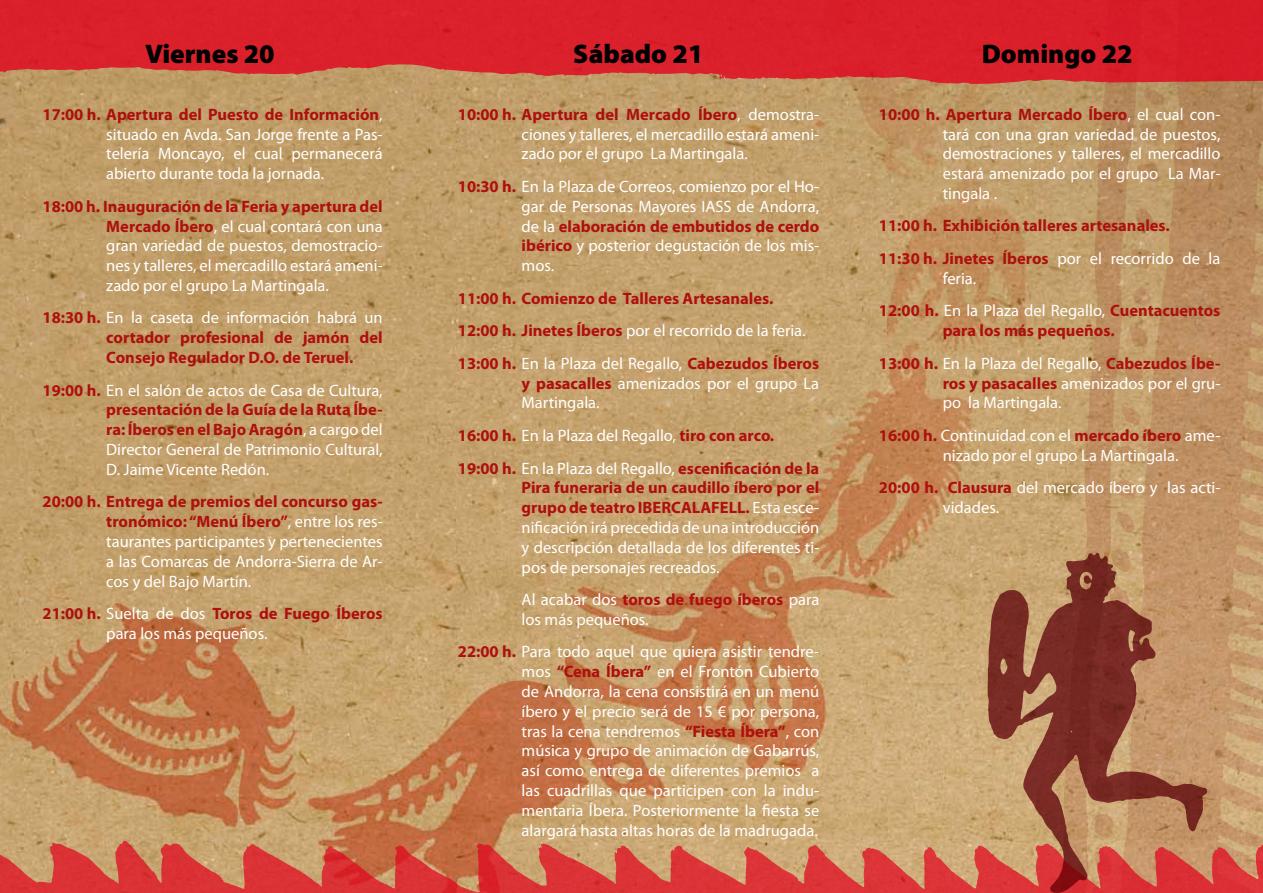
<style>
.page{position:relative;width:1263px;height:893px;background:#fff}
.page>*{position:absolute;margin:0;border:0;box-sizing:border-box;transform-origin:0 0}
.t1{font:900 27px "Myriad Pro";color:#000}
.t2{font:16.5px/19.8px "Myriad Pro";color:#fff;text-align:justify}
.t3{font:700 16.5px/32.5px "Myriad Pro";color:#ad100d}
.s1{font-weight:700;color:#ad100d}
.s2{font-weight:400;color:#fff}
</style>
<div class="page">
<img style="left:0;top:84px;width:1047px;height:757px">
<svg style="left:1151px;top:84px;width:112px;height:612px;fill:#bd8f63"></svg>
<svg style="left:1207px;top:696px;width:56px;height:145px"></svg>
<svg style="left:1047px;top:84px;width:104px;height:468px"></svg>
<svg style="left:0;top:841px;width:1263px;height:52px;fill:#d8363a"></svg>
<svg style="left:0;top:0;width:1263px;height:84px;fill:#da202b"></svg>
<svg style="left:987px;top:552px;width:220px;height:341px"></svg>
<h1 class="t1" style="left:145px;top:38px;width:131px">Viernes 20</h1>
<h1 class="t1" style="left:573px;top:38px;width:132px">Sábado 21</h1>
<h1 class="t1" style="left:982px;top:38px;width:152px">Domingo 22</h1>
<p class="t2" style="left:106px;top:104px;width:278px;text-indent:-64px"><span class="s1">17:00 h. Apertura del Puesto de Información</span>, situado en Avda. San Jorge frente a Pas&shy;telería Moncayo, el cual permanecerá abierto durante toda la jornada.</p>
<p class="t2" style="left:106px;top:196px;width:278px;text-indent:-64px"><span class="s1">18:00 h. Inauguración de la Feria y apertura del Mercado Íbero</span>, el cual contará con una gran variedad de puestos, demostracio&shy;nes y talleres, el mercadillo estará ameni&shy;zado por el grupo La Martingala.</p>
<p class="t3" style="left:106px;top:307px;width:278px;line-height:19.8px;text-align:justify;text-indent:-64px">18:30 h. <span class="s2">En la caseta de información habrá un </span>cortador profesional de jamón del Consejo Regulador D.O. de Teruel.</p>
<p class="t2" style="left:106px;top:380px;width:278px;text-indent:-64px"><span class="s1">19:00 h.</span> En el salón de actos de Casa de Cultura, <span class="s1">presentación de la Guía de la Ruta Íbe&shy;ra: Íberos en el Bajo Aragón</span>, a cargo del Director General de Patrimonio Cultural, D. Jaime Vicente Redón.</p>
<p class="t2" style="left:106px;top:492px;width:278px;text-indent:-64px"><span class="s1">20:00 h. Entrega de premios del concurso gas&shy;tronómico: “Menú Íbero”</span>, entre los res&shy;taurantes participantes y pertenecientes a las Comarcas de Andorra-Sierra de Ar&shy;cos y del Bajo Martín.</p>
<p class="t2" style="left:106px;top:603px;width:278px;text-indent:-64px"><span class="s1">21:00 h.</span> Suelta de dos <span class="s1">Toros de Fuego Íberos </span>para los más pequeños.</p>
<p class="t2" style="left:522px;top:104px;width:299px;text-indent:-64px"><span class="s1">10:00 h. Apertura del Mercado Íbero</span>, demostra&shy;ciones y talleres, el mercadillo estará ameni&shy;zado por el grupo La Martingala.</p>
<p class="t2" style="left:522px;top:176px;width:299px;text-indent:-64px"><span class="s1">10:30 h.</span> En la Plaza de Correos, comienzo por el Ho&shy;gar de Personas Mayores IASS de Andorra, de la <span class="s1">elaboración de embutidos de cerdo ibérico</span> y posterior degustación de los mis&shy;mos.</p>
<p class="t3" style="left:458px;top:281px;width:363px">11:00 h. Comienzo de Talleres Artesanales.<br>12:00 h. Jinetes Íberos <span class="s2">por el recorrido de la feria.<br></span>13:00 h. <span class="s2">En la Plaza del Regallo,</span> Cabezudos Íberos</p>
<p class="t2" style="left:522px;top:373px;width:299px"><span class="s1">y pasacalles</span> amenizados por el grupo La<br>Martingala.</p>
<p class="t3" style="left:458px;top:419px;width:363px">16:00 h. <span class="s2">En la Plaza del Regallo,</span> tiro con arco.<br>19:00 h. <span class="s2">En la Plaza del Regallo,</span> escenificación de la</p>
<p class="t2" style="left:522px;top:478px;width:299px"><span class="s1">Pira funeraria de un caudillo íbero por el grupo de teatro IBERCALAFELL.</span> Esta esce&shy;nificación irá precedida de una introducción y descripción detallada de los diferentes ti&shy;pos de personajes recreados.</p>
<p class="t2" style="left:522px;top:589px;width:299px">Al acabar dos <span class="s1">toros de fuego íberos</span> para los más pequeños.</p>
<p class="t2" style="left:522px;top:642px;width:299px;text-indent:-64px"><span class="s1">22:00 h.</span> Para todo aquel que quiera asistir tendre&shy;mos <span class="s1">“Cena Íbera”</span> en el Frontón Cubierto de Andorra, la cena consistirá en un menú íbero y el precio será de 15 € por persona, tras la cena tendremos <span class="s1">“Fiesta Íbera”</span>, con música y grupo de animación de Gabarrús, así como entrega de diferentes premios a las cuadrillas que participen con la indu&shy;mentaria Íbera. Posteriormente la fiesta se alargará hasta altas horas de la madrugada.</p>
<p class="t2" style="left:943px;top:104px;width:279px;text-indent:-64px"><span class="s1">10:00 h. Apertura Mercado Íbero</span>, el cual con&shy;tará con una gran variedad de puestos, demostraciones y talleres, el mercadillo estará amenizado por el grupo La Mar&shy;tingala .</p>
<p class="t3" style="left:879px;top:209px;width:343px">11:00 h. Exhibición talleres artesanales.<br>11:30 h. Jinetes Íberos <span class="s2">por el recorrido de la</span></p>
<p class="t2" style="left:879px;top:262px;width:343px;line-height:32.5px;text-indent:64px">feria.<br><span class="s1">12:00 h.</span> En la Plaza del Regallo, <span class="s1">Cuentacuentos</span></p>
<p class="t3" style="left:879px;top:314px;width:343px;text-indent:64px">para los más pequeños.<br>13:00 h. <span class="s2">En la Plaza del Regallo,</span> Cabezudos Íbe-</p>
<p class="t2" style="left:943px;top:373px;width:279px"><span class="s1">ros y pasacalles</span> amenizados por el gru&shy;po la Martingala.</p>
<p class="t2" style="left:943px;top:425px;width:279px;text-indent:-64px"><span class="s1">16:00 h.</span> Continuidad con el <span class="s1">mercado íbero</span> ame&shy;nizado por el grupo La Martingala.</p>
<p class="t2" style="left:943px;top:478px;width:279px;text-indent:-64px"><span class="s1">20:00 h. Clausura</span> del mercado íbero y las acti&shy;vidades.</p>
</div>
